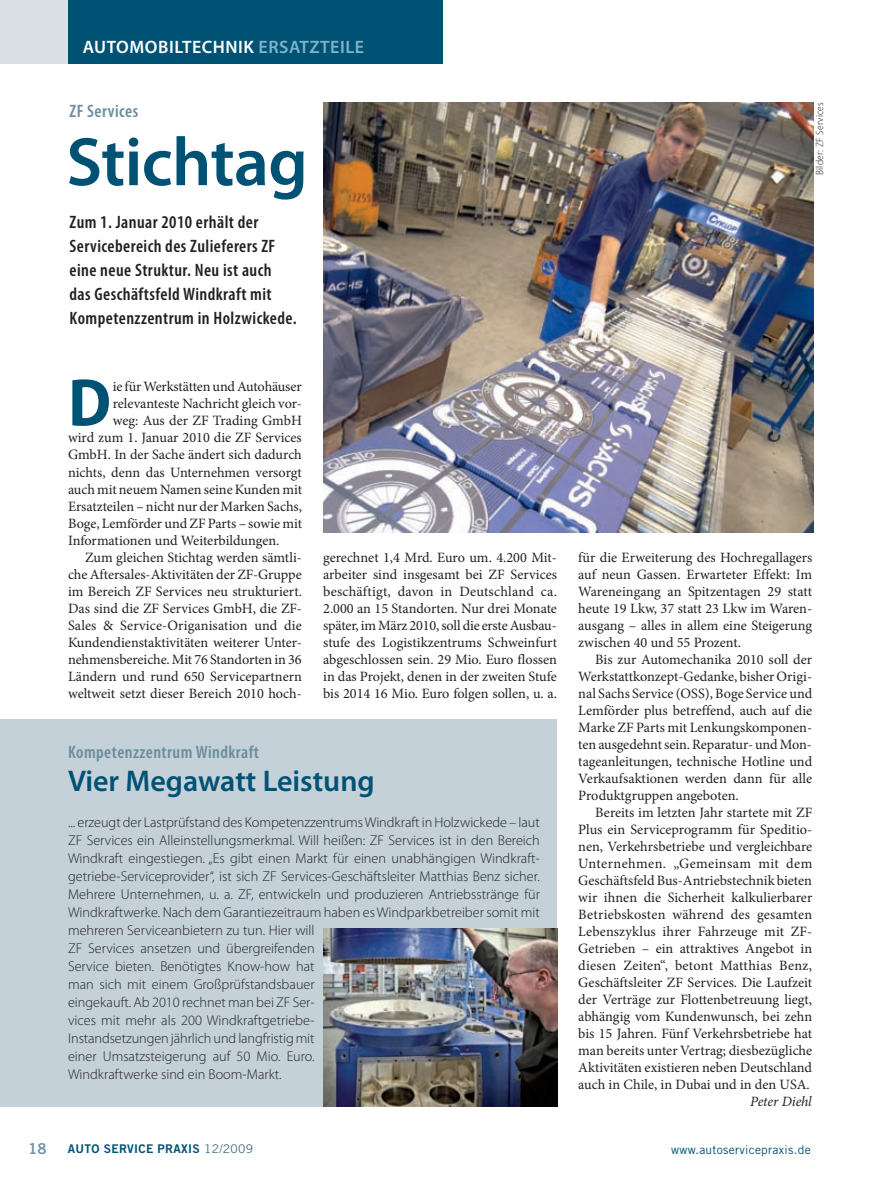
<style>
.page{position:relative;width:893px;height:1187px;background:#fff}
.page>*{position:absolute;margin:0;border:0;box-sizing:border-box;transform-origin:0 0}
.t1{font:600 69px "Myriad Pro";color:#005274}
.t2{font:700 semi-condensed 67.8px "Myriad Pro";color:#005274}
.t3{font:600 30px "Myriad Pro";color:#005274}
.t4{font:600 condensed 18px/24px "Myriad Pro";letter-spacing:.025em;color:#231f20}
.t5{font:600 condensed 18px "Myriad Pro";letter-spacing:.025em;color:#6a8d9c}
.t6{font:600 18px "Myriad Pro";letter-spacing:.03em;color:#fff}
.t7{font:15px "Trade Gothic LT Std Bd 2";color:#7195a6}
.t8{font:14.25px/17px "Minion Pro";color:#231f20;text-align:justify}
.t9{font:300 14.25px/18px "Myriad Pro";color:#231f20}
.t10{font:italic 14.25px "Minion Pro";letter-spacing:-.01em;color:#231f20}
.t11{font:12px "Trade Gothic LT Std Bd 2";letter-spacing:.025em;color:#005274}
.t12{font:12px "Trade Gothic LT Std";letter-spacing:.025em;color:#005274}
.t13{font:300 semi-condensed 10.5px "Myriad Pro";letter-spacing:.025em;color:#231f20}
.s1{color:#7fb2c9}
.s2{font-family:"Trade Gothic LT Std";color:#456e80}
</style>
<div class="page">
<div style="left:0;top:719px;width:557px;height:387px;background:#c4d1d9"></div>
<img style="left:323px;top:928px;width:234px;height:178px">
<img style="left:323px;top:102px;width:490px;height:431px">
<div style="left:0;top:0;width:68px;height:64px;background:#dae0e3"></div>
<div style="left:68px;top:0;width:374px;height:64px;background:#005274"></div>
<p class="t6" style="left:83px;top:35px;width:283px">AUTOMOBILTECHNIK <span class="s1">ERSATZTEILE</span></p>
<p class="t5" style="left:70px;top:100px;width:70px">ZF Services</p>
<h1 class="t1" style="left:66px;top:118px;width:243px">STICHTAG</h1>
<p class="t4" style="left:70px;top:209px;width:229px">Zum 1. Januar 2010 erhält der<br>Servicebereich des Zulieferers ZF eine neue Struktur. Neu ist auch das Geschäftsfeld Windkraft mit<br>Kompetenzzentrum in Holzwickede.</p>
<p class="t13" style="left:814px;top:175px;width:74px;rotate:-90deg">Bilder: ZF Services</p>
<h2 class="t2" style="left:68px;top:365px;width:45px">D</h2>
<p class="t8" style="left:113px;top:378px;width:190px">ie für Werkstätten und Autohäuser</p>
<p class="t8" style="left:113px;top:395px;width:191px">relevanteste Nachricht gleich vor-</p>
<p class="t8" style="left:113px;top:412px;width:191px">weg: Aus der ZF Trading GmbH</p>
<p class="t8" style="left:68px;top:429px;width:235px">wird zum 1. Januar 2010 die ZF Services</p>
<p class="t8" style="left:68px;top:446px;width:235px">GmbH. In der Sache ändert sich dadurch</p>
<p class="t8" style="left:68px;top:463px;width:235px">nichts, denn das Unternehmen versorgt</p>
<p class="t8" style="left:68px;top:480px;width:236px">auch mit neuem Namen seine Kunden mit</p>
<p class="t8" style="left:68px;top:497px;width:235px">Ersatzteilen – nicht nur der Marken Sachs,</p>
<p class="t8" style="left:68px;top:514px;width:236px">Boge, Lemförder und ZF Parts – sowie mit</p>
<p class="t8" style="left:68px;top:531px;width:213px">Informationen und Weiterbildungen.</p>
<p class="t8" style="left:85px;top:548px;width:218px">Zum gleichen Stichtag werden sämtli-</p>
<p class="t8" style="left:68px;top:565px;width:235px">che Aftersales-Aktivitäten der ZF-Gruppe</p>
<p class="t8" style="left:68px;top:582px;width:235px">im Bereich ZF Services neu strukturiert.</p>
<p class="t8" style="left:68px;top:599px;width:235px">Das sind die ZF Services GmbH, die ZF-</p>
<p class="t8" style="left:68px;top:616px;width:235px">Sales &amp; Service-Origanisation und die</p>
<p class="t8" style="left:68px;top:633px;width:235px">Kundendienstaktivitäten weiterer Unter-</p>
<p class="t8" style="left:68px;top:650px;width:235px">nehmensbereiche. Mit 76 Standorten in 36</p>
<p class="t8" style="left:68px;top:667px;width:235px">Ländern und rund 650 Servicepartnern</p>
<p class="t8" style="left:68px;top:684px;width:235px">weltweit setzt dieser Bereich 2010 hoch-</p>
<p class="t8" style="left:323px;top:548px;width:235px">gerechnet 1,4 Mrd. Euro um. 4.200 Mit&shy;arbeiter sind insgesamt bei ZF Services beschäftigt, davon in Deutschland ca.<br>2.000 an 15 Standorten. Nur drei Monate später, im März 2010, soll die erste Ausbau&shy;stufe des Logistikzentrums Schweinfurt abgeschlossen sein. 29 Mio. Euro flossen in das Projekt, denen in der zweiten Stufe bis 2014 16 Mio. Euro folgen sollen, u. a.</p>
<p class="t8" style="left:578px;top:548px;width:235px">für die Erweiterung des Hochregallagers auf neun Gassen. Erwarteter Effekt: Im Wareneingang an Spitzentagen 29 statt heute 19 Lkw, 37 statt 23 Lkw im Waren&shy;ausgang – alles in allem eine Steigerung zwischen 40 und 55 Prozent.</p>
<p class="t8" style="left:578px;top:650px;width:235px;text-indent:17px">Bis zur Automechanika 2010 soll der Werkstattkonzept-Gedanke, bisher Origi&shy;nal Sachs Service (OSS), Boge Service und Lemförder plus betreffend, auch auf die Marke ZF Parts mit Lenkungskomponen&shy;ten ausgedehnt sein. Reparatur- und Mon&shy;tageanleitungen, technische Hotline und Verkaufsaktionen werden dann für alle Produktgruppen angeboten.</p>
<p class="t8" style="left:578px;top:803px;width:236px;text-indent:17px">Bereits im letzten Jahr startete mit ZF Plus ein Serviceprogramm für Speditio&shy;nen, Verkehrsbetriebe und vergleichbare Unternehmen. „Gemeinsam mit dem Geschäftsfeld Bus-Antriebstechnik bieten wir ihnen die Sicherheit kalkulierbarer Betriebskosten während des gesamten Lebenszyklus ihrer Fahrzeuge mit ZF-Getrieben – ein attraktives Angebot in diesen Zeiten“, betont Matthias Benz, Geschäftsleiter ZF Services. Die Laufzeit der Verträge zur Flottenbetreuung liegt, abhängig vom Kundenwunsch, bei zehn bis 15 Jahren. Fünf Verkehrsbetriebe hat man bereits unter Vertrag; diesbezügliche Aktivitäten existieren neben Deutschland auch in Chile, in Dubai und in den USA.</p>
<p class="t10" style="left:750px;top:1091px;width:63px">Peter Diehl</p>
<p class="t5" style="left:68px;top:740px;width:193px">Kompetenzzentrum Windkraft</p>
<h3 class="t3" style="left:68px;top:761px;width:308px">VIER MEGAWATT LEISTUNG</h3>
<p class="t9" style="left:68px;top:812px;width:473px">... erzeugt der Lastprüfstand des Kompetenzzentrums Windkraft in Holzwickede – laut ZF Services ein Alleinstellungsmerkmal. Will heißen: ZF Services ist in den Bereich Windkraft eingestiegen. „Es gibt einen Markt für einen unabhängigen Windkraft&shy;getriebe-Serviceprovider“, ist sich ZF Services-Geschäftsleiter Matthias Benz sicher.<br>Mehrere Unternehmen, u. a. ZF, entwickeln und produzieren Antriebsstränge für Windkraftwerke. Nach dem Garantiezeitraum haben es Windparkbetreiber somit mit mehreren Serviceanbietern zu tun. Hier will<br>ZF Services ansetzen und übergreifenden<br>Service bieten. Benötigtes Know-how hat<br>man sich mit einem Großprüfstandsbauer<br>eingekauft. Ab 2010 rechnet man bei ZF Ser-<br>vices mit mehr als 200 Windkraftgetriebe-<br>Instandsetzungen jährlich und langfristig mit<br>einer Umsatzsteigerung auf 50 Mio. Euro.<br>Windkraftwerke sind ein Boom-Markt.</p>
<p class="t7" style="left:28px;top:1139px;width:20px">18</p>
<p class="t11" style="left:68px;top:1141px;width:187px">AUTO SERVICE PRAXIS <span class="s2">12/2009</span></p>
<p class="t12" style="left:671px;top:1141px;width:141px">www.autoservicepraxis.de</p>
</div>
